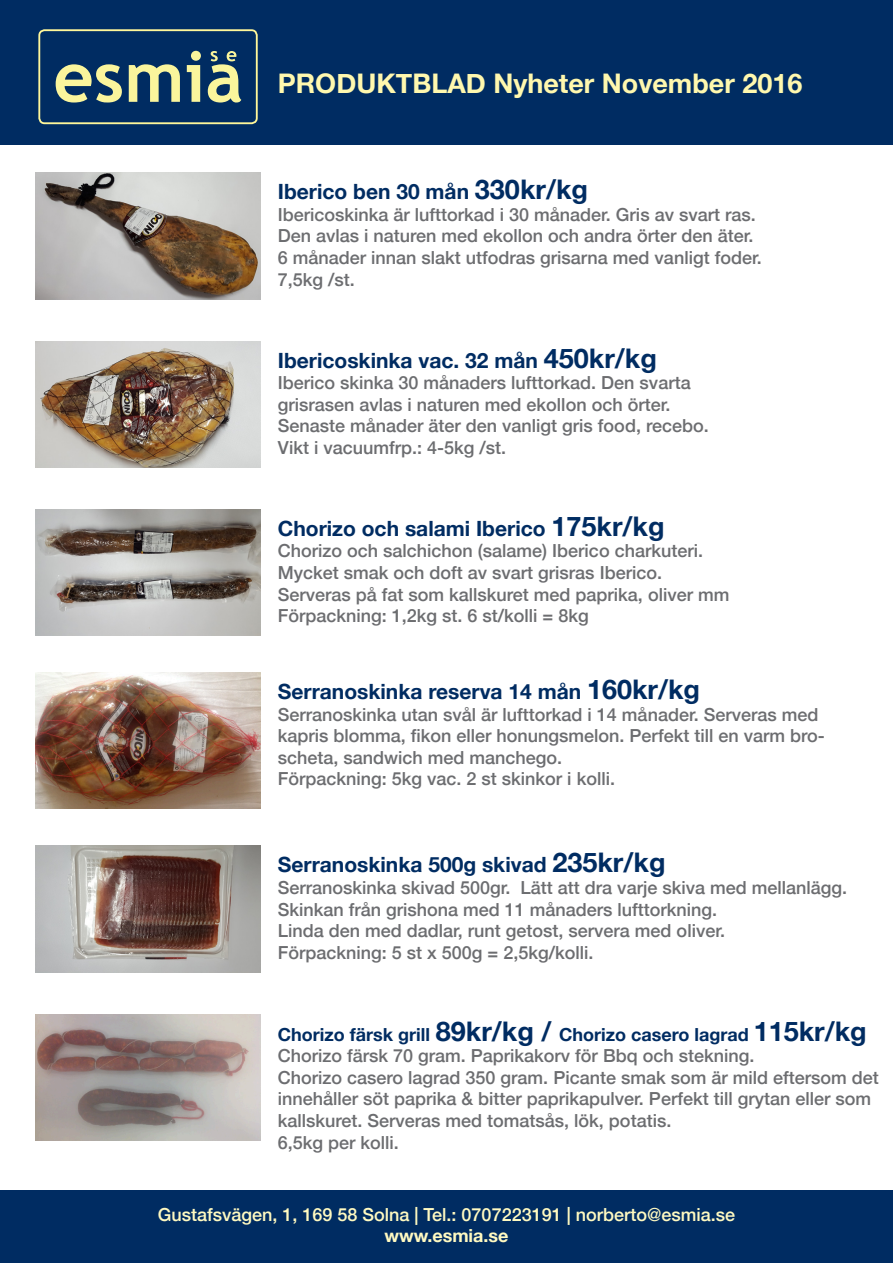
<style>
.page{position:relative;width:893px;height:1263px;background:#fff}
.page>*{position:absolute;margin:0;border:0;box-sizing:border-box;transform-origin:0 0}
.t1{font:700 27px "Helvetica Neue";color:#fff8ae}
.t2{font:700 21px "Helvetica Neue";color:#002c62}
.t3{font:500 18px/21.6px "Helvetica Neue";color:#6c6d70}
.t4{font:500 18px "Helvetica Neue";color:#fffac1}
.t5{font:700 18px "Helvetica Neue";color:#002c62}
.t6{font:700 18px "Helvetica Neue";color:#fffac1}
.s1{font-size:27px}
</style>
<div class="page">
<div style="left:0;top:0;width:893px;height:145px;background:#002c62"></div>
<div style="left:0;top:1191px;width:893px;height:72px;background:#002c62"></div>
<img style="left:36px;top:173px;width:224px;height:126px">
<img style="left:36px;top:341px;width:224px;height:126px">
<img style="left:36px;top:509px;width:224px;height:127px">
<img style="left:36px;top:846px;width:224px;height:126px">
<img style="left:36px;top:673px;width:224px;height:136px">
<img style="left:35px;top:1014px;width:225px;height:126px">
<div style="left:36px;top:27px;width:224px;height:100px;background:linear-gradient(to right,#002c62,#002c62);border-radius:5px"></div>
<div style="left:39px;top:30px;width:218px;height:93px;background:#002c62;border-radius:5px"></div>
<div style="left:38px;top:29px;width:220px;height:95px;border:2px solid #fff79a;border-radius:5px"></div>
<svg style="left:56px;top:64px;width:66px;height:39px"></svg>
<svg style="left:129px;top:64px;width:51px;height:38px"></svg>
<svg style="left:187px;top:51px;width:14px;height:51px"></svg>
<svg style="left:208px;top:51px;width:33px;height:52px"></svg>
<p class="t1" style="left:278px;top:63px;width:526px">PRODUKTBLAD Nyheter November 2016</p>
<p class="t2" style="left:278px;top:175px;width:312px">Iberico ben 30 mån <span class="s1">330kr/kg</span></p>
<p class="t3" style="left:278px;top:203px;width:485px">Ibericoskinka är lufttorkad i 30 månader. Gris av svart ras.<br>Den avlas i naturen med ekollon och andra örter den äter.<br>6 månader innan slakt utfodras grisarna med vanligt foder.<br>7,5kg /st.</p>
<p class="t2" style="left:278px;top:344px;width:381px">Ibericoskinka vac. 32 mån <span class="s1">450kr/kg</span></p>
<p class="t3" style="left:278px;top:371px;width:414px">Iberico skinka 30 månaders lufttorkad. Den svarta grisrasen avlas i naturen med ekollon och örter.</p>
<p class="t3" style="left:278px;top:414px;width:432px">Senaste månader äter den vanligt gris food, recebo.<br>Vikt i vacuumfrp.: 4-5kg /st.</p>
<p class="t2" style="left:278px;top:512px;width:388px">Chorizo och salami Iberico <span class="s1">175kr/kg</span></p>
<p class="t3" style="left:278px;top:539px;width:427px">Chorizo och salchichon (salame) Iberico charkuteri.<br>Mycket smak och doft av svart grisras Iberico.</p>
<p class="t3" style="left:278px;top:583px;width:453px">Serveras på fat som kallskuret med paprika, oliver mm</p>
<p class="t3" style="left:278px;top:604px;width:312px">Förpackning: 1,2kg st. 6 st/kolli = 8kg</p>
<p class="t2" style="left:278px;top:675px;width:424px">Serranoskinka reserva 14 mån <span class="s1">160kr/kg</span></p>
<p class="t3" style="left:278px;top:703px;width:548px">Serranoskinka utan svål är lufttorkad i 14 månader. Serveras med kapris blomma, fikon eller honungsmelon. Perfekt till en varm bro&shy;scheta, sandwich med manchego.<br>Förpackning: 5kg vac. 2 st skinkor i kolli.</p>
<p class="t2" style="left:278px;top:848px;width:389px">Serranoskinka 500g skivad <span class="s1">235kr/kg</span></p>
<p class="t3" style="left:278px;top:876px;width:571px">Serranoskinka skivad 500gr. Lätt att dra varje skiva med mellanlägg.</p>
<p class="t3" style="left:278px;top:897px;width:449px">Skinkan från grishona med 11 månaders lufttorkning.<br>Linda den med dadlar, runt getost, servera med oliver.<br>Förpackning: 5 st x 500g = 2,5kg/kolli.</p>
<p class="t5" style="left:278px;top:1020px;width:590px">Chorizo färsk grill <span class="s1">89kr/kg /</span> Chorizo casero lagrad <span class="s1">115kr/kg</span></p>
<p class="t3" style="left:278px;top:1044px;width:478px">Chorizo färsk 70 gram. Paprikakorv för Bbq och stekning.</p>
<p class="t3" style="left:278px;top:1066px;width:602px">Chorizo casero lagrad 350 gram. Picante smak som är mild eftersom det innehåller söt paprika &amp; bitter paprikapulver. Perfekt till grytan eller som kallskuret. Serveras med tomatsås, lök, potatis.</p>
<p class="t3" style="left:278px;top:1130px;width:123px">6,5kg per kolli.</p>
<p class="t4" style="left:158px;top:1200px;width:579px">Gustafsvägen, 1, 169 58 Solna | Tel.: 0707223191 | norberto@esmia.se</p>
<p class="t6" style="left:384px;top:1222px;width:126px">www.esmia.se</p>
</div>
